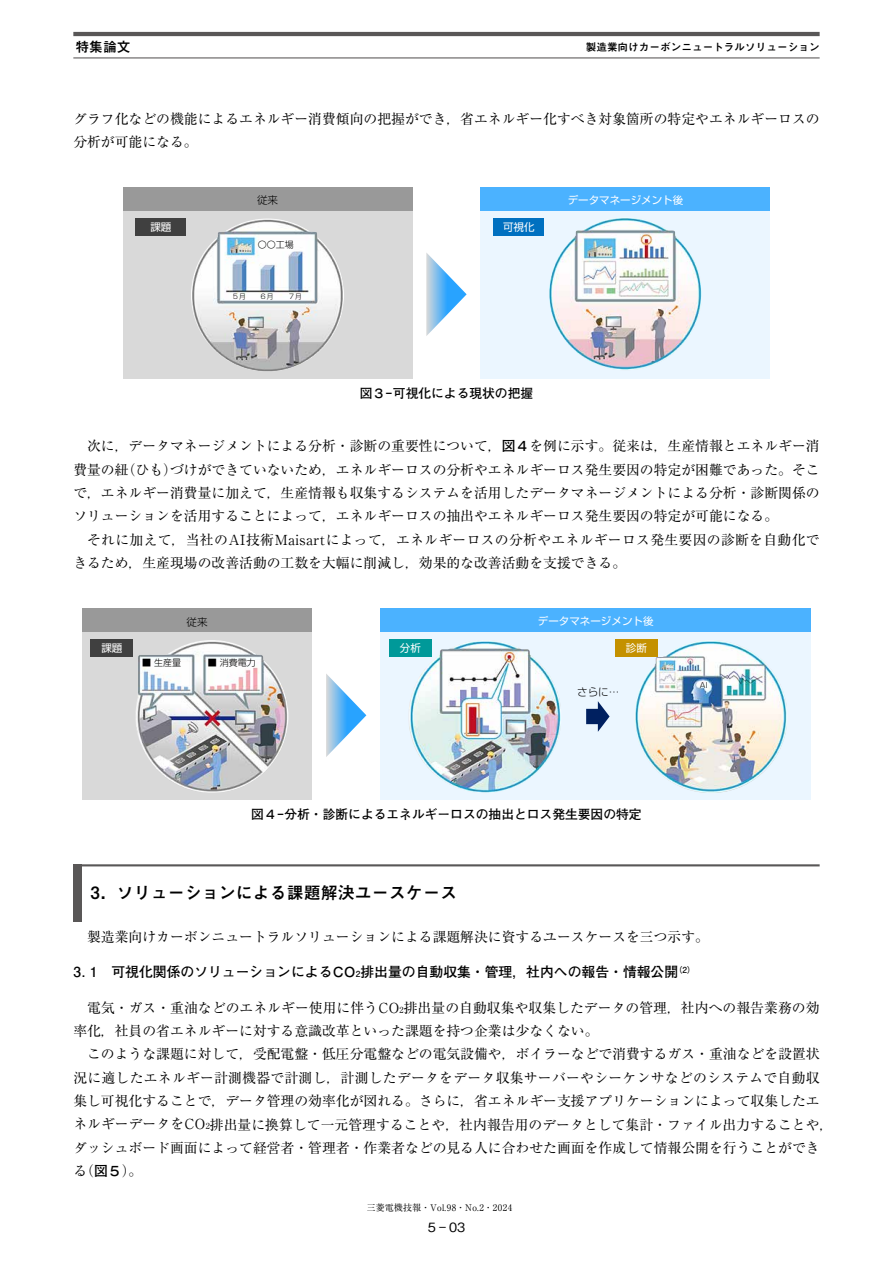
<style>
.page{position:relative;width:893px;height:1263px;background:#fff}
.page>*{position:absolute;margin:0;border:0;box-sizing:border-box;transform-origin:0 0}
.t1{font:700 16.95px "Mi Go MB1 Std De";color:#000}
.t2{font:13.8px/23.4px "Ryumin Pro";color:#000}
.t3{font:13.8px/23.4px "Ryumin Pro";letter-spacing:.02em;color:#000}
.t4{font:700 13.8px "Futo Go B101 Pro";color:#000}
.t5{font:700 13.8px "Mi Go MB1 Std De";color:#000}
.t6{font:700 12.75px "Futo Go B101 Pro";color:#000}
.t7{font:500 12.75px "Gothic BBB Pro";color:#000}
.t8{font:700 10.65px "Mi Go MB1 Std De";color:#000}
.t9{font:10.5px "Shin Go Pro";color:#fff}
.t10{font:300 10.5px "Shin Go Pro";color:#000}
.t11{font:9px "Ryumin Pro";letter-spacing:.03em;color:#000}
.t12{font:300 9px "Shin Go Pro";color:#000}
.t13{font:300 7.5px "Shin Go Pro";color:#000}
.t14{font:300 6.75px "Shin Go Pro";color:#000}
.s1{font-family:"Futo Go B101 Pro";font-weight:700}
.s2{font-size:8.25px}
</style>
<div class="page">
<hr style="left:73px;top:32px;width:747px;height:4px;background:#595757">
<hr style="left:73px;top:57px;width:747px;height:1px;background:#595757">
<div style="left:73px;top:864px;width:9px;height:58px;background:#595757"></div>
<hr style="left:73px;top:864px;width:747px;height:2px;background:#595757">
<div style="left:123px;top:187px;width:289px;height:191px;background:#d9d9d9"></div>
<svg style="left:426px;top:253px;width:41px;height:83px"></svg>
<div style="left:123px;top:187px;width:289px;height:23px;background:#999"></div>
<div style="left:136px;top:218px;width:50px;height:18px;background:#404040"></div>
<div style="left:481px;top:187px;width:289px;height:191px;background:#ebf6ff"></div>
<div style="left:481px;top:187px;width:289px;height:23px;background:#4bb2ff"></div>
<div style="left:494px;top:218px;width:50px;height:18px;background:#0070c0"></div>
<img style="left:191px;top:218px;width:153px;height:153px">
<img style="left:549px;top:218px;width:153px;height:152px">
<div style="left:82px;top:608px;width:230px;height:191px;background:#d9d9d9"></div>
<div style="left:82px;top:609px;width:230px;height:23px;background:#999"></div>
<div style="left:381px;top:608px;width:430px;height:191px;background:#ebf6ff"></div>
<div style="left:381px;top:609px;width:430px;height:23px;background:#4bb2ff"></div>
<svg style="left:586px;top:701px;width:24px;height:31px"></svg>
<svg style="left:326px;top:674px;width:40px;height:83px"></svg>
<div style="left:91px;top:639px;width:42px;height:18px;background:#404040"></div>
<div style="left:389px;top:639px;width:43px;height:18px;background:#099"></div>
<div style="left:615px;top:639px;width:43px;height:18px;background:#c49100"></div>
<img style="left:635px;top:640px;width:152px;height:153px">
<img style="left:136px;top:640px;width:152px;height:153px">
<img style="left:409px;top:641px;width:152px;height:152px">
<p class="t5" style="left:75px;top:36px;width:57px">特集論文</p>
<p class="t8" style="left:586px;top:39px;width:235px">製造業向けカーボンニュートラルソリューション</p>
<p class="t2" style="left:73px;top:106px;width:748px">グラフ化などの機能によるエネルギー消費傾向の把握ができ，省エネルギー化すべき対象箇所の特定やエネルギーロスの分析が可能になる。</p>
<p class="t9" style="left:150px;top:219px;width:23px">課題</p>
<p class="t10" style="left:257px;top:191px;width:23px">従来</p>
<p class="t12" style="left:258px;top:237px;width:38px">〇〇工場</p>
<p class="t14" style="left:232px;top:290px;width:15px">５月</p>
<p class="t14" style="left:260px;top:290px;width:15px">６月</p>
<p class="t14" style="left:288px;top:290px;width:15px">７月</p>
<p class="t9" style="left:503px;top:219px;width:33px">可視化</p>
<p class="t9" style="left:568px;top:191px;width:117px">データマネージメント後</p>
<p class="t6" style="left:360px;top:383px;width:175px">図３－可視化による現状の把握</p>
<p class="t2" style="left:73px;top:433px;width:748px;text-align:justify;text-indent:14px">次に，データマネージメントによる分析・診断の重要性について，<span class="s1">図４</span>を例に示す。従来は，生産情報とエネルギー消費量の紐（ひも）づけができていないため，エネルギーロスの分析やエネルギーロス発生要因の特定が困難であった。そこで，エネルギー消費量に加えて，生産情報も収集するシステムを活用したデータマネージメントによる分析・診断関係のソリューションを活用することによって，エネルギーロスの抽出やエネルギーロス発生要因の特定が可能になる。</p>
<p class="t3" style="left:73px;top:527px;width:748px;text-indent:14px">それに加えて，当社のAI技術Maisartによって，エネルギーロスの分析やエネルギーロス発生要因の診断を自動化できるため，生産現場の改善活動の工数を大幅に削減し，効果的な改善活動を支援できる。</p>
<p class="t10" style="left:186px;top:613px;width:23px">従来</p>
<p class="t9" style="left:538px;top:613px;width:117px">データマネージメント後</p>
<p class="t9" style="left:101px;top:639px;width:22px">課題</p>
<p class="t9" style="left:400px;top:639px;width:22px">分析</p>
<p class="t9" style="left:626px;top:639px;width:22px">診断</p>
<p class="t12" style="left:142px;top:655px;width:40px">■ 生産量</p>
<p class="t12" style="left:208px;top:655px;width:49px">■ 消費電力</p>
<p class="t10" style="left:577px;top:683px;width:43px">さらに…</p>
<p class="t6" style="left:251px;top:804px;width:392px">図４－分析・診断によるエネルギーロスの抽出とロス発生要因の特定</p>
<p class="t13" style="left:700px;top:679px;width:9px">AI</p>
<p class="t1" style="left:90px;top:880px;width:368px">3．ソリューションによる課題解決ユースケース</p>
<p class="t2" style="left:87px;top:924px;width:623px">製造業向けカーボンニュートラルソリューションによる課題解決に資するユースケースを三つ示す。</p>
<p class="t4" style="left:73px;top:961px;width:623px">3. 1　可視化関係のソリューションによるCO<span class="s2">2</span>排出量の自動収集・管理，社内への報告・情報公開<sup>（2）</sup></p>
<p class="t2" style="left:73px;top:995px;width:748px;text-indent:14px">電気・ガス・重油などのエネルギー使用に伴うCO<span class="s2">2</span>排出量の自動収集や収集したデータの管理，社内への報告業務の効率化，社員の省エネルギーに対する意識改革といった課題を持つ企業は少なくない。</p>
<p class="t2" style="left:73px;top:1041px;width:762px;text-indent:14px">このような課題に対して，受配電盤・低圧分電盤などの電気設備や，ボイラーなどで消費するガス・重油などを設置状況に適したエネルギー計測機器で計測し，計測したデータをデータ収集サーバーやシーケンサなどのシステムで自動収集し可視化することで，データ管理の効率化が図れる。さらに，省エネルギー支援アプリケーションによって収集したエネルギーデータをCO<span class="s2">2</span>排出量に換算して一元管理することや，社内報告用のデータとして集計・ファイル出力することや，ダッシュボード画面によって経営者・管理者・作業者などの見る人に合わせた画面を作成して情報公開を行うことができる（<span class="s1">図５</span>）。</p>
<p class="t11" style="left:367px;top:1201px;width:147px">三菱電機技報・Vol.98・No.2・2024</p>
<p class="t7" style="left:428px;top:1217px;width:39px">5－03</p>
</div>
